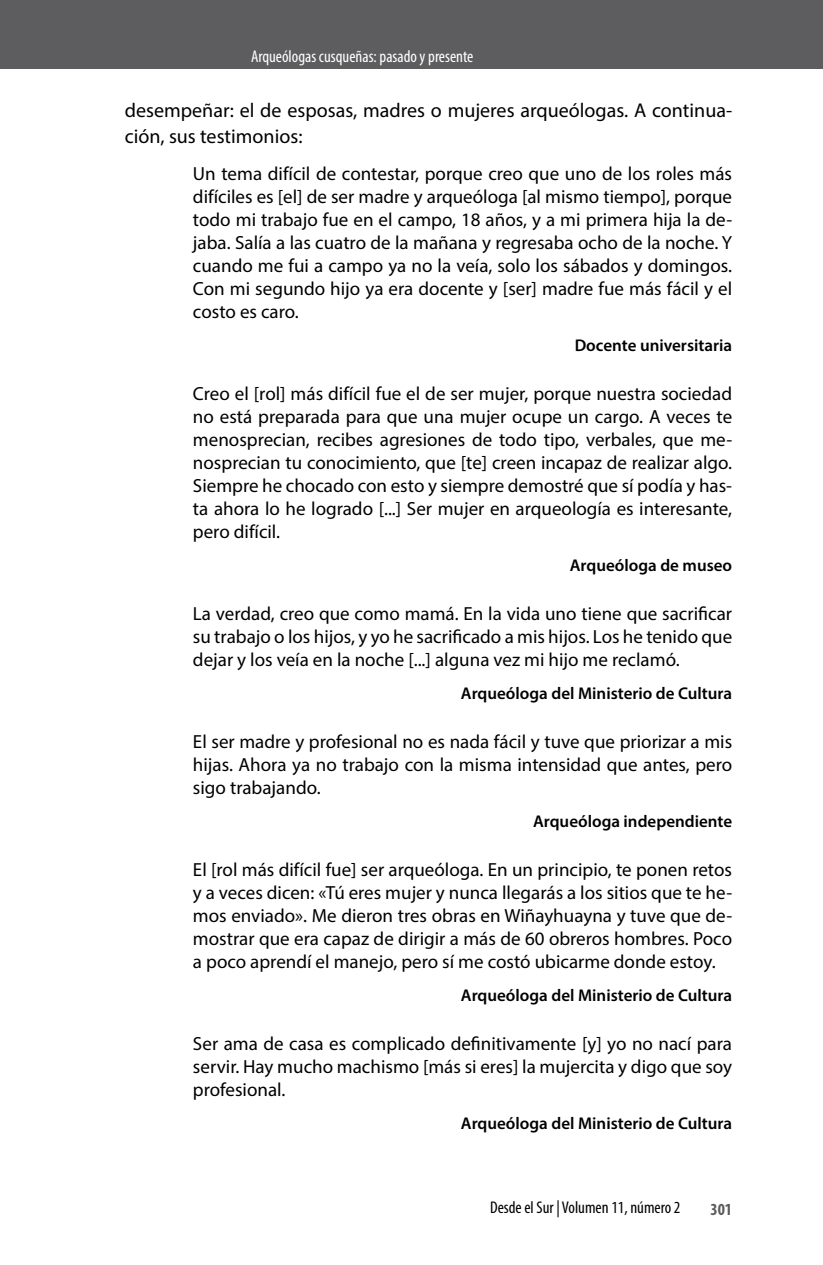
<style>
.page{position:relative;width:823px;height:1265px;background:#fff}
.page>*{position:absolute;margin:0;border:0;box-sizing:border-box;transform-origin:0 0}
.t1{font:20px/25.6px "Myriad Pro";color:#000}
.t2{font:19px/23px "Myriad Pro";color:#000;text-align:justify}
.t3{font:600 17px "Myriad Pro";color:#000}
.t4{font:condensed 17px "Myriad Pro";color:#fff}
.t5{font:condensed 17px "Myriad Pro";color:#000}
.t6{font:700 condensed 17px "Myriad Pro";color:#5d5d60}
</style>
<div class="page">
<div style="left:0;top:0;width:822px;height:68px;background:#5d5d60"></div>
<p class="t4" style="left:251px;top:46px;width:224px">Arqueólogas cusqueñas: pasado y presente</p>
<p class="t1" style="left:125px;top:97px;width:608px">desempeñar: el de esposas, madres o mujeres arqueólogas. A continua&shy;ción, sus testimonios:</p>
<p class="t2" style="left:193px;top:162px;width:540px">Un tema difícil de contestar, porque creo que uno de los roles más difíciles es [el] de ser madre y arqueóloga [al mismo tiempo], porque todo mi trabajo fue en el campo, 18 años, y a mi primera hija la de&shy;jaba. Salía a las cuatro de la mañana y regresaba ocho de la noche. Y cuando me fui a campo ya no la veía, solo los sábados y domingos.<br>Con mi segundo hijo ya era docente y [ser] madre fue más fácil y el costo es caro.</p>
<p class="t3" style="left:574px;top:335px;width:159px">Docente universitaria</p>
<p class="t2" style="left:193px;top:382px;width:540px">Creo el [rol] más difícil fue el de ser mujer, porque nuestra sociedad no está preparada para que una mujer ocupe un cargo. A veces te menosprecian, recibes agresiones de todo tipo, verbales, que me&shy;nosprecian tu conocimiento, que [te] creen incapaz de realizar algo.<br>Siempre he chocado con esto y siempre demostré que sí podía y has&shy;ta ahora lo he logrado [...] Ser mujer en arqueología es interesante, pero difícil.</p>
<p class="t3" style="left:569px;top:554px;width:164px">Arqueóloga de museo</p>
<p class="t2" style="left:193px;top:601px;width:540px">La verdad, creo que como mamá. En la vida uno tiene que sacrificar su trabajo o los hijos, y yo he sacrificado a mis hijos. Los he tenido que dejar y los veía en la noche [...] alguna vez mi hijo me reclamó.</p>
<p class="t3" style="left:460px;top:682px;width:272px">Arqueóloga del Ministerio de Cultura</p>
<p class="t2" style="left:193px;top:729px;width:540px">El ser madre y profesional no es nada fácil y tuve que priorizar a mis hijas. Ahora ya no trabajo con la misma intensidad que antes, pero sigo trabajando.</p>
<p class="t3" style="left:533px;top:810px;width:200px">Arqueóloga independiente</p>
<p class="t2" style="left:193px;top:857px;width:540px">El [rol más difícil fue] ser arqueóloga. En un principio, te ponen retos y a veces dicen: «Tú eres mujer y nunca llegarás a los sitios que te he&shy;mos enviado». Me dieron tres obras en Wiñayhuayna y tuve que de&shy;mostrar que era capaz de dirigir a más de 60 obreros hombres. Poco a poco aprendí el manejo, pero sí me costó ubicarme donde estoy.</p>
<p class="t3" style="left:460px;top:984px;width:272px">Arqueóloga del Ministerio de Cultura</p>
<p class="t2" style="left:193px;top:1031px;width:540px">Ser ama de casa es complicado definitivamente [y] yo no nací para servir. Hay mucho machismo [más si eres] la mujercita y digo que soy profesional.</p>
<p class="t3" style="left:460px;top:1112px;width:272px">Arqueóloga del Ministerio de Cultura</p>
<p class="t5" style="left:489px;top:1196px;width:192px">Desde el Sur | Volumen 11, número 2</p>
<p class="t6" style="left:710px;top:1198px;width:23px">301</p>
</div>
